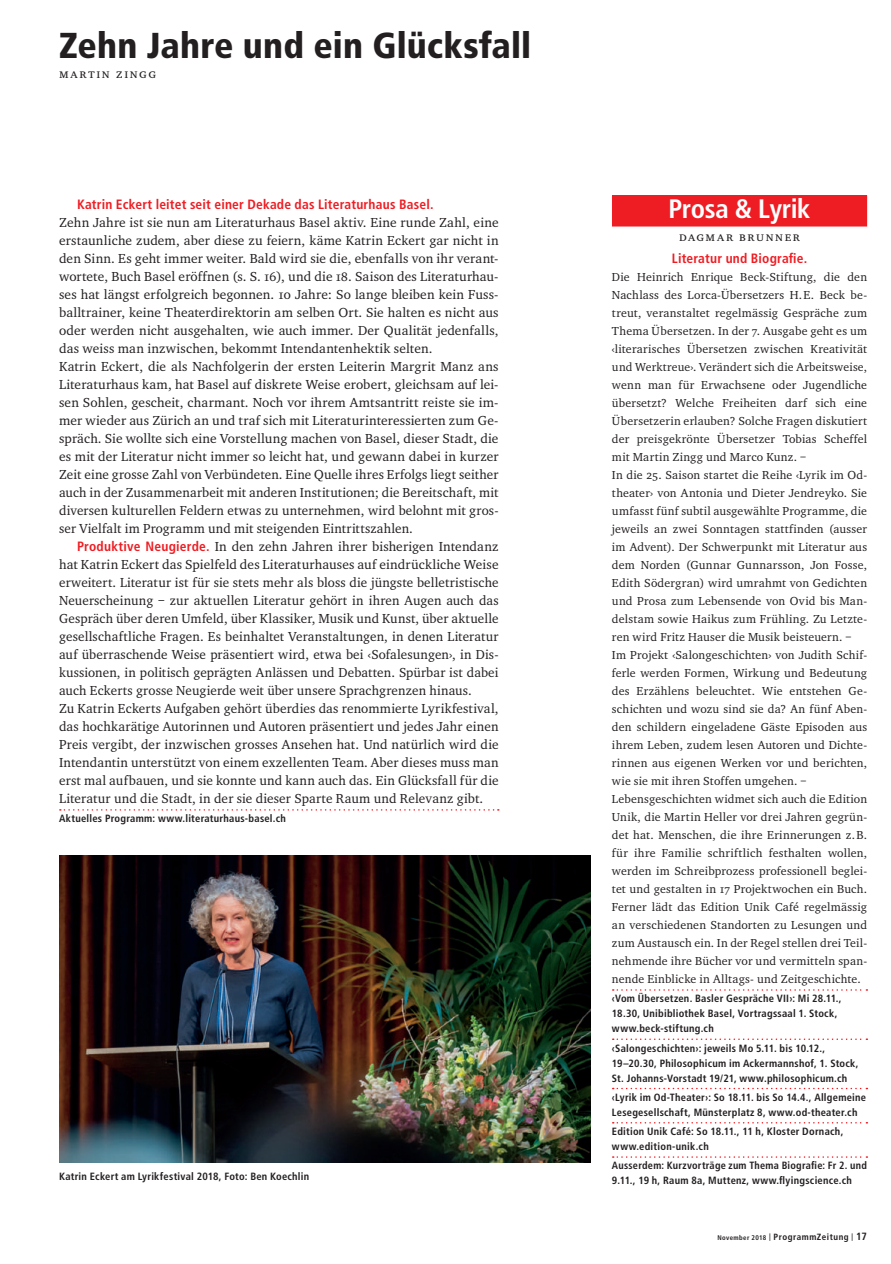
<style>
.page{position:relative;width:891px;height:1264px;background:#fff}
.page>*{position:absolute;margin:0;border:0;box-sizing:border-box;transform-origin:0 0}
.t1{font:900 condensed 36px "Frutiger";letter-spacing:.005em;color:#231f20}
.t2{font:700 condensed 26.7px "Frutiger LT Com";letter-spacing:-.015em;color:#fff}
.t3{font:13.5px/18px "Charter EF";letter-spacing:.01em;color:#231f20}
.t4{font:700 condensed 13.5px "Frutiger LT Com";letter-spacing:.015em;color:#ee1d23}
.t5{font:13.5px "Charter EF Regular SC";letter-spacing:.115em;color:#231f20}
.t6{font:12px/18px "Charter EF";letter-spacing:.02em;color:#231f20}
.t7{font:700 condensed 10.5px/15px "Frutiger LT Com";letter-spacing:.025em;color:#231f20}
.t8{font:700 condensed 9px "Frutiger LT Com";letter-spacing:.055em;color:#231f20}
.s1{font-family:"Charter EF Regular SC"}
.s2{font-family:"Frutiger LT Com";font-weight:700;font-stretch:condensed;color:#ee1d23}
.s3{font-size:6.75px}
.s4{font-size:10.5px}
</style>
<div class="page">
<svg style="left:60px;top:809px;width:439px;height:1px"></svg>
<div style="left:612px;top:195px;width:255px;height:31px;background:#ee1d23"></div>
<svg style="left:613px;top:989px;width:254px;height:1px"></svg>
<svg style="left:613px;top:1038px;width:254px;height:2px"></svg>
<svg style="left:613px;top:1087px;width:254px;height:2px"></svg>
<svg style="left:613px;top:1122px;width:254px;height:1px"></svg>
<svg style="left:613px;top:1156px;width:254px;height:1px"></svg>
<img style="left:59px;top:855px;width:532px;height:307px">
<h1 class="t1" style="left:59px;top:24px;width:473px">Zehn Jahre und ein Glücksfall</h1>
<p class="t5" style="left:59px;top:65px;width:99px">martin zingg</p>
<p class="t4" style="left:77px;top:196px;width:358px">Katrin Eckert leitet seit einer Dekade das Literaturhaus Basel.</p>
<p class="t3" style="left:59px;top:213px;width:441px">Zehn Jahre ist sie nun am Literaturhaus Basel aktiv. Eine runde Zahl, eine erstaunliche zudem, aber diese zu feiern, käme Katrin Eckert gar nicht in den Sinn. Es geht immer weiter. Bald wird sie die, ebenfalls von ihr verant&shy;wortete, Buch Basel eröffnen (s. S. <span class="s1">16</span>), und die <span class="s1">18</span>. Saison des Literaturhau&shy;ses hat längst erfolgreich begonnen. <span class="s1">10</span> Jahre: So lange bleiben kein Fuss&shy;balltrainer, keine Theaterdirektorin am selben Ort. Sie halten es nicht aus oder werden nicht ausgehalten, wie auch immer. Der Qualität jedenfalls, das weiss man inzwischen, bekommt Intendantenhektik selten.<br>Katrin Eckert, die als Nachfolgerin der ersten Leiterin Margrit Manz ans Literaturhaus kam, hat Basel auf diskrete Weise erobert, gleichsam auf lei&shy;sen Sohlen, gescheit, charmant. Noch vor ihrem Amtsantritt reiste sie im&shy;mer wieder aus Zürich an und traf sich mit Literaturinteressierten zum Ge&shy;spräch. Sie wollte sich eine Vorstellung machen von Basel, dieser Stadt, die es mit der Literatur nicht immer so leicht hat, und gewann dabei in kurzer Zeit eine grosse Zahl von Verbündeten. Eine Quelle ihres Erfolgs liegt seither auch in der Zusammenarbeit mit anderen Institutionen; die Bereitschaft, mit diversen kulturellen Feldern etwas zu unternehmen, wird belohnt mit gros&shy;ser Vielfalt im Programm und mit steigenden Eintrittszahlen.</p>
<p class="t3" style="left:59px;top:537px;width:441px;text-indent:18px"><span class="s2">Produktive Neugierde.</span> In den zehn Jahren ihrer bisherigen Intendanz hat Katrin Eckert das Spielfeld des Literaturhauses auf eindrückliche Weise erweitert. Literatur ist für sie stets mehr als bloss die jüngste belletristische Neuerscheinung – zur aktuellen Literatur gehört in ihren Augen auch das Gespräch über deren Umfeld, über Klassiker, Musik und Kunst, über aktuelle gesellschaftliche Fragen. Es beinhaltet Veranstaltungen, in denen Literatur auf überraschende Weise präsentiert wird, etwa bei ‹Sofalesungen›, in Dis&shy;kussionen, in politisch geprägten Anlässen und Debatten. Spürbar ist dabei auch Eckerts grosse Neugierde weit über unsere Sprachgrenzen hinaus.<br>Zu Katrin Eckerts Aufgaben gehört überdies das renommierte Lyrikfestival, das hochkarätige Autorinnen und Autoren präsentiert und jedes Jahr einen Preis vergibt, der inzwischen grosses Ansehen hat. Und natürlich wird die Intendantin unterstützt von einem exzellenten Team. Aber dieses muss man erst mal aufbauen, und sie konnte und kann auch das. Ein Glücksfall für die Literatur und die Stadt, in der sie dieser Sparte Raum und Relevanz gibt.</p>
<p class="t7" style="left:59px;top:811px;width:228px">Aktuelles Programm: www.literaturhaus-basel.ch</p>
<p class="t7" style="left:59px;top:1169px;width:252px">Katrin Eckert am Lyrikfestival 2018, Foto: Ben Koechlin</p>
<h2 class="t2" style="left:668px;top:193px;width:144px">Prosa &amp; Lyrik</h2>
<p class="t5" style="left:679px;top:228px;width:123px">dagmar brunner</p>
<p class="t4" style="left:672px;top:250px;width:137px">Literatur und Biografie.</p>
<p class="t6" style="left:612px;top:267px;width:257px">Die Heinrich Enrique Beck-Stiftung, die den Nachlass des Lorca-Übersetzers H.E. Beck be&shy;treut, veranstaltet regelmässig Gespräche zum Thema Übersetzen. In der <span class="s1">7</span>. Ausgabe geht es um ‹literarisches Übersetzen zwischen Kreativität und Werktreue›. Verändert sich die Arbeitsweise, wenn man für Erwachsene oder Jugendliche übersetzt? Welche Freiheiten darf sich eine Übersetzerin erlauben? Solche Fragen diskutiert der preisgekrönte Übersetzer Tobias Scheffel mit Martin Zingg und Marco Kunz. –<br>In die <span class="s1">25</span>. Saison startet die Reihe ‹Lyrik im Od&shy;theater› von Antonia und Dieter Jendreyko. Sie umfasst fünf subtil ausgewählte Programme, die jeweils an zwei Sonntagen stattfinden (ausser im Advent). Der Schwerpunkt mit Literatur aus dem Norden (Gunnar Gunnarsson, Jon Fosse, Edith Södergran) wird umrahmt von Gedichten und Prosa zum Lebensende von Ovid bis Man&shy;delstam sowie Haikus zum Frühling. Zu Letzte&shy;ren wird Fritz Hauser die Musik beisteuern. – Im Projekt ‹Salongeschichten› von Judith Schif&shy;ferle werden Formen, Wirkung und Bedeutung des Erzählens beleuchtet. Wie entstehen Ge&shy;schichten und wozu sind sie da? An fünf Aben&shy;den schildern eingeladene Gäste Episoden aus ihrem Leben, zudem lesen Autoren und Dichte&shy;rinnen aus eigenen Werken vor und berichten, wie sie mit ihren Stoffen umgehen. – Lebensgeschichten widmet sich auch die Edition Unik, die Martin Heller vor drei Jahren gegrün&shy;det hat. Menschen, die ihre Erinnerungen z.B. für ihre Familie schriftlich festhalten wollen, werden im Schreibprozess professionell beglei&shy;tet und gestalten in <span class="s1">17</span> Projektwochen ein Buch.<br>Ferner lädt das Edition Unik Café regelmässig an verschiedenen Standorten zu Lesungen und zum Austausch ein. In der Regel stellen drei Teil&shy;nehmende ihre Bücher vor und vermitteln span&shy;nende Einblicke in Alltags- und Zeitgeschichte.</p>
<p class="t7" style="left:612px;top:991px;width:231px">‹Vom Übersetzen. Basler Gespräche VII›: Mi 28.11.,<br>18.30, Unibibliothek Basel, Vortragssaal 1. Stock, www.beck-stiftung.ch</p>
<p class="t7" style="left:612px;top:1040px;width:248px">‹Salongeschichten›: jeweils Mo 5.11. bis 10.12.,<br>19–20.30, Philosophicum im Ackermannshof, 1. Stock,<br>St. Johanns-Vorstadt 19/21, www.philosophicum.ch</p>
<p class="t7" style="left:612px;top:1089px;width:256px">‹Lyrik im Od-Theater›: So 18.11. bis So 14.4., Allgemeine<br>Lesegesellschaft, Münsterplatz 8, www.od-theater.ch</p>
<p class="t7" style="left:612px;top:1123px;width:233px">Edition Unik Café: So 18.11., 11 h, Kloster Dornach, www.edition-unik.ch</p>
<p class="t7" style="left:612px;top:1158px;width:256px">Ausserdem: Kurzvorträge zum Thema Biografie: Fr 2. und<br>9.11., 19 h, Raum 8a, Muttenz, www.flyingscience.ch</p>
<p class="t8" style="left:717px;top:1231px;width:151px"><span class="s3">November 2018</span> <sup>|</sup> ProgrammZeitung <sup>|</sup> <span class="s4">17</span></p>
</div>
